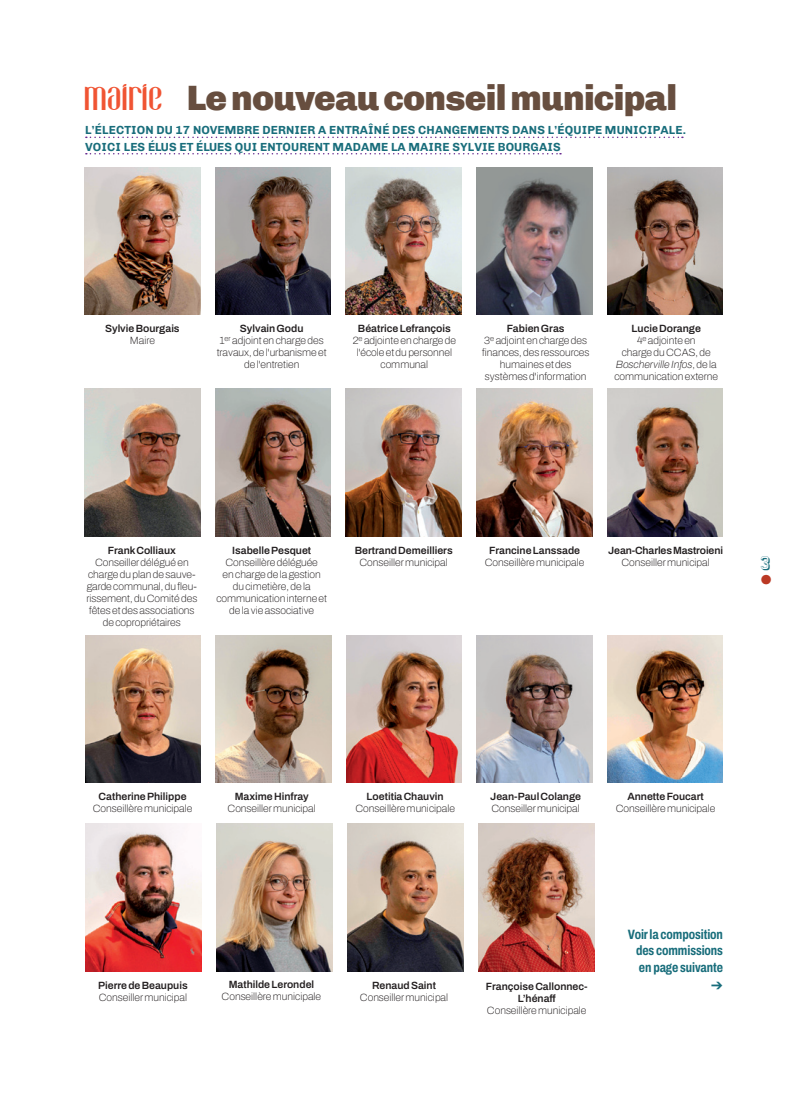
<style>
.page{position:relative;width:808px;height:1106px;background:#fff}
.page>*{position:absolute;margin:0;border:0;box-sizing:border-box;transform-origin:0 0}
.t1{font:900 36px "Chivo";letter-spacing:-.02em;color:#674e3f}
.t2{font:800 30px "Gill Sans MT Pro";color:#bb3925}
.t3{font:21px "Forgotten Futurist Shadow";color:#186d7b}
.t4{font:700 13.5px/16.4px "Archivo Condensed";color:#186d7b;text-align:justify}
.t5{font:700 12px/16.4px "Chivo";letter-spacing:.01em;color:#186d7b}
.t6{font:100 10.5px/12px "Archivo";color:#231f20;text-align:center}
.t7{font:600 10.5px/12px "Archivo";color:#231f20;text-align:center}
.s1{font-family:"Coco";font-weight:700;font-size:39px;color:#f05433}
.s2{font-weight:600}
.s3{font-style:italic}
</style>
<div class="page">
<svg style="left:86px;top:137px;width:597px;height:1px"></svg>
<svg style="left:86px;top:153px;width:475px;height:1px"></svg>
<img style="left:85px;top:167px;width:115px;height:148px">
<img style="left:215px;top:167px;width:116px;height:148px">
<img style="left:346px;top:167px;width:115px;height:148px">
<img style="left:477px;top:167px;width:115px;height:148px">
<img style="left:607px;top:167px;width:116px;height:148px">
<img style="left:85px;top:389px;width:115px;height:147px">
<img style="left:215px;top:389px;width:116px;height:147px">
<img style="left:346px;top:389px;width:115px;height:147px">
<img style="left:85px;top:635px;width:116px;height:147px">
<img style="left:85px;top:823px;width:116px;height:148px">
<img style="left:216px;top:823px;width:116px;height:148px">
<img style="left:347px;top:823px;width:116px;height:148px">
<img style="left:478px;top:823px;width:116px;height:148px">
<img style="left:216px;top:635px;width:115px;height:147px">
<img style="left:346px;top:635px;width:116px;height:147px">
<img style="left:477px;top:635px;width:115px;height:147px">
<img style="left:607px;top:635px;width:116px;height:147px">
<img style="left:477px;top:389px;width:115px;height:147px">
<img style="left:607px;top:389px;width:116px;height:147px">
<h1 class="t1" style="left:85px;top:76px;width:593px"><span class="s1">mairie</span> Le nouveau conseil municipal</h1>
<p class="t5" style="left:85px;top:122px;width:602px">L’ÉLECTION DU 17 NOVEMBRE DERNIER A ENTRAÎNÉ DES CHANGEMENTS DANS L’ÉQUIPE MUNICIPALE.<br>VOICI LES ÉLUS ET ÉLUES QUI ENTOURENT MADAME LA MAIRE SYLVIE BOURGAIS</p>
<p class="t7" style="left:105px;top:323px;width:76px">Sylvie Bourgais</p>
<p class="t6" style="left:130px;top:335px;width:27px">Maire</p>
<p class="t6" style="left:217px;top:323px;width:112px"><span class="s2">Sylvain Godu<br></span>1<sup>er</sup> adjoint en charge des travaux, de l'urbanisme et de l'entretien</p>
<p class="t6" style="left:353px;top:323px;width:105px"><span class="s2">Béatrice Lefrançois<br></span>2<sup>e</sup> adjointe en charge de l'école et du personnel communal</p>
<p class="t6" style="left:482px;top:323px;width:109px"><span class="s2">Fabien Gras<br></span>3<sup>e</sup> adjoint en charge des finances, des ressources humaines et des systèmes d'information</p>
<p class="t6" style="left:614px;top:323px;width:105px"><span class="s2">Lucie Dorange<br></span>4<sup>e</sup> adjointe en<br>charge du CCAS, de<br><span class="s3">Boscherville Infos</span>, de la communication externe</p>
<p class="t7" style="left:108px;top:544px;width:70px">Frank Colliaux</p>
<p class="t6" style="left:86px;top:556px;width:112px">Conseiller délégué en charge du plan de sauve&shy;garde communal, du fleu&shy;rissement, du Comité des fêtes et des associations de copropriétaires</p>
<p class="t7" style="left:232px;top:544px;width:81px">Isabelle Pesquet</p>
<p class="t6" style="left:216px;top:556px;width:112px">Conseillère déléguée<br>en charge de la gestion du cimetière, de la communication interne et de la vie associative</p>
<p class="t7" style="left:355px;top:544px;width:99px">Bertrand Demeilliers</p>
<p class="t6" style="left:360px;top:556px;width:90px">Conseiller municipal</p>
<p class="t7" style="left:489px;top:544px;width:92px">Francine Lanssade</p>
<p class="t6" style="left:485px;top:556px;width:101px">Conseillère municipale</p>
<p class="t7" style="left:608px;top:544px;width:116px">Jean-Charles Mastroieni</p>
<p class="t6" style="left:621px;top:556px;width:90px">Conseiller municipal</p>
<h3 class="t3" style="left:760px;top:554px;width:11px">3</h3>
<h2 class="t2" style="left:760px;top:556px;width:14px">.</h2>
<p class="t7" style="left:99px;top:790px;width:89px">Catherine Philippe</p>
<p class="t6" style="left:93px;top:802px;width:101px">Conseillère municipale</p>
<p class="t7" style="left:235px;top:790px;width:76px">Maxime Hinfray</p>
<p class="t6" style="left:228px;top:802px;width:90px">Conseiller municipal</p>
<p class="t7" style="left:367px;top:790px;width:79px">Loetitia Chauvin</p>
<p class="t6" style="left:355px;top:802px;width:101px">Conseillère municipale</p>
<p class="t7" style="left:490px;top:790px;width:92px">Jean-Paul Colange</p>
<p class="t6" style="left:492px;top:802px;width:90px">Conseiller municipal</p>
<p class="t7" style="left:627px;top:790px;width:78px">Annette Foucart</p>
<p class="t6" style="left:616px;top:802px;width:101px">Conseillère municipale</p>
<p class="t7" style="left:98px;top:979px;width:91px">Pierre de Beaupuis</p>
<p class="t6" style="left:99px;top:991px;width:90px">Conseiller municipal</p>
<p class="t7" style="left:229px;top:978px;width:87px">Mathilde Lerondel</p>
<p class="t6" style="left:222px;top:990px;width:101px">Conseillère municipale</p>
<p class="t7" style="left:372px;top:979px;width:65px">Renaud Saint</p>
<p class="t6" style="left:360px;top:991px;width:90px">Conseiller municipal</p>
<p class="t7" style="left:486px;top:980px;width:103px">Françoise Callonnec-<br>L’hénaff</p>
<p class="t6" style="left:487px;top:1004px;width:101px">Conseillère municipale</p>
<p class="t4" style="left:636px;top:926px;width:88px;text-indent:-8px">Voir la composition des commissions en page suivante</p>
</div>
